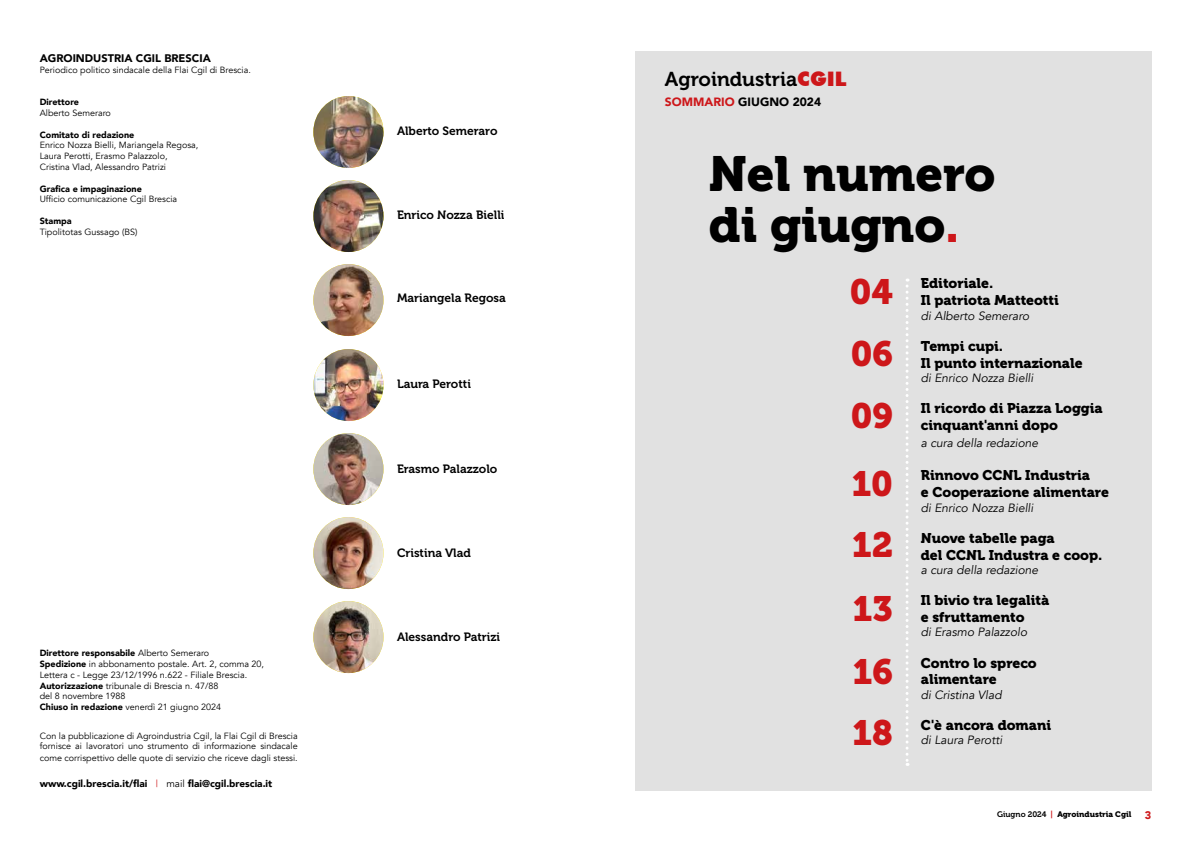
<style>
.page{position:relative;width:1191px;height:842px;background:#fff}
.page>*{position:absolute;margin:0;border:0;box-sizing:border-box;transform-origin:0 0}
.t1{font:49px/51px "Museo 900";color:#000}
.t2{font:35px/63.6px "Museo 900";color:#cd171a}
.t3{font:20px "Museo 700";color:#000}
.t4{font:14px/16.8px "Museo 900";color:#000}
.t5{font:italic 12px "Avenir";color:#000}
.t6{font:12px "Museo 700";color:#000}
.t7{font:900 12px "Avenir";color:#000}
.t8{font:900 11px "Avenir";color:#000}
.t9{font:900 10px "Avenir";color:#000}
.t10{font:9px/10.8px "Avenir";color:#000}
.t11{font:900 9px "Avenir";color:#000}
.t12{font:8px "Museo 900";color:#000}
.s1{font-weight:900}
.s2{font-weight:400;color:#cd171a}
.s3{font-weight:400}
.s4{font-family:"Futura BT";font-weight:900;color:#cd171a}
.s5{color:#cd171a}
.s6{font-family:"Museo 700"}
.s7{font-family:"Museo 700";color:#cd171a}
.s8{font-family:"Avenir";font-weight:900;font-size:11px;color:#cd171a}
</style>
<div class="page">
<div style="left:635px;top:51px;width:516px;height:740px;background:#e1e1e1"></div>
<svg style="left:906px;top:279px;width:2px;height:487px"></svg>
<img style="left:313px;top:96px;width:70px;height:72px">
<img style="left:313px;top:180px;width:70px;height:72px">
<img style="left:313px;top:264px;width:70px;height:72px">
<img style="left:313px;top:433px;width:70px;height:72px">
<img style="left:313px;top:517px;width:70px;height:72px">
<img style="left:313px;top:601px;width:70px;height:72px">
<img style="left:313px;top:349px;width:70px;height:72px">
<p class="t8" style="left:40px;top:49px;width:173px">AGROINDUSTRIA CGIL BRESCIA</p>
<p class="t10" style="left:40px;top:64px;width:213px">Periodico politico sindacale della Flai Cgil di Brescia.</p>
<p class="t11" style="left:40px;top:94px;width:41px">Direttore</p>
<p class="t10" style="left:40px;top:108px;width:73px">Alberto Semeraro</p>
<p class="t11" style="left:40px;top:127px;width:96px">Comitato di redazione</p>
<p class="t10" style="left:40px;top:140px;width:160px">Enrico Nozza Bielli, Mariangela Regosa,<br>Laura Perotti, Erasmo Palazzolo,<br>Cristina Vlad, Alessandro Patrizi</p>
<p class="t11" style="left:40px;top:181px;width:104px">Grafica e impaginazione</p>
<p class="t10" style="left:40px;top:194px;width:139px">Ufficio comunicazione Cgil Brescia</p>
<p class="t11" style="left:40px;top:213px;width:33px">Stampa</p>
<p class="t10" style="left:40px;top:226px;width:99px">Tipolitotas Gussago (BS)</p>
<p class="t10" style="left:40px;top:648px;width:226px"><span class="s1">Direttore responsabile</span> Alberto Semeraro<br><span class="s1">Spedizione</span> in abbonamento postale. Art. 2, comma 20, Lettera c - Legge 23/12/1996 n.622 - Filiale Brescia.<br><span class="s1">Autorizzazione</span> tribunale di Brescia n. 47/88<br>del 8 novembre 1988<br><span class="s1">Chiuso in redazione</span> venerdì 21 giugno 2024</p>
<p class="t10" style="left:40px;top:730px;width:259px">Con la pubblicazione di Agroindustria Cgil, la Flai Cgil di Brescia fornisce ai lavoratori uno strumento di informazione sindacale</p>
<p class="t10" style="left:40px;top:753px;width:259px">come corrispettivo delle quote di servizio che riceve dagli stessi.</p>
<p class="t9" style="left:40px;top:774px;width:234px">www.cgil.brescia.it/flai <span class="s2">|</span> <span class="s3">mail</span> flai@cgil.brescia.it</p>
<h3 class="t6" style="left:397px;top:124px;width:102px">Alberto Semeraro</h3>
<h3 class="t6" style="left:397px;top:208px;width:109px">Enrico Nozza Bielli</h3>
<h3 class="t6" style="left:397px;top:292px;width:110px">Mariangela Regosa</h3>
<h3 class="t6" style="left:397px;top:377px;width:75px">Laura Perotti</h3>
<h3 class="t6" style="left:397px;top:462px;width:102px">Erasmo Palazzolo</h3>
<h3 class="t6" style="left:397px;top:546px;width:75px">Cristina Vlad</h3>
<h3 class="t6" style="left:397px;top:630px;width:105px">Alessandro Patrizi</h3>
<h3 class="t3" style="left:665px;top:68px;width:183px">Agroindustria<span class="s4">CGIL</span></h3>
<h3 class="t7" style="left:665px;top:92px;width:158px"><span class="s5">SOMMARIO</span> GIUGNO 2024</h3>
<h1 class="t1" style="left:709px;top:149px;width:288px">Nel numero di giugno<span class="s5">.</span></h1>
<h2 class="t2" style="left:850px;top:261px;width:45px;line-height:61.7px">04<br>06</h2>
<h2 class="t2" style="left:850px;top:384px;width:44px">09</h2>
<h2 class="t2" style="left:851px;top:452px;width:43px">10</h2>
<h2 class="t2" style="left:852px;top:513px;width:43px;text-align:justify">12<br>13<br>16</h2>
<h2 class="t2" style="left:852px;top:701px;width:42px">18</h2>
<h3 class="t4" style="left:921px;top:275px;width:139px">Editoriale.<br>Il patriota Matteotti</h3>
<h3 class="t5" style="left:921px;top:308px;width:110px">di Alberto Semeraro</h3>
<h3 class="t4" style="left:921px;top:338px;width:163px">Tempi cupi.<br>Il punto internazionale</h3>
<h3 class="t5" style="left:921px;top:371px;width:114px">di Enrico Nozza Bielli</h3>
<h3 class="t4" style="left:921px;top:400px;width:183px">Il ricordo di Piazza Loggia cinquant'anni dopo</h3>
<h3 class="t5" style="left:921px;top:435px;width:119px">a cura della redazione</h3>
<h3 class="t4" style="left:921px;top:467px;width:189px">Rinnovo CCNL Industria<br>e Cooperazione alimentare</h3>
<h3 class="t5" style="left:921px;top:500px;width:114px">di Enrico Nozza Bielli</h3>
<h3 class="t4" style="left:921px;top:530px;width:183px">Nuove tabelle paga<br>del CCNL Industra e coop.</h3>
<h3 class="t5" style="left:921px;top:563px;width:119px">a cura della redazione</h3>
<h3 class="t4" style="left:921px;top:592px;width:130px">Il bivio tra legalità e sfruttamento</h3>
<h3 class="t5" style="left:921px;top:625px;width:108px">di Erasmo Palazzolo</h3>
<h3 class="t4" style="left:921px;top:654px;width:117px">Contro lo spreco alimentare</h3>
<h3 class="t5" style="left:921px;top:687px;width:82px">di Cristina Vlad</h3>
<h3 class="t4" style="left:921px;top:717px;width:132px">C'è ancora domani</h3>
<h3 class="t5" style="left:921px;top:733px;width:83px">di Laura Perotti</h3>
<p class="t12" style="left:997px;top:810px;width:156px"><span class="s6">Giugno 2024</span> <span class="s7">|</span> Agroindustria Cgil <span class="s8">3</span></p>
</div>
